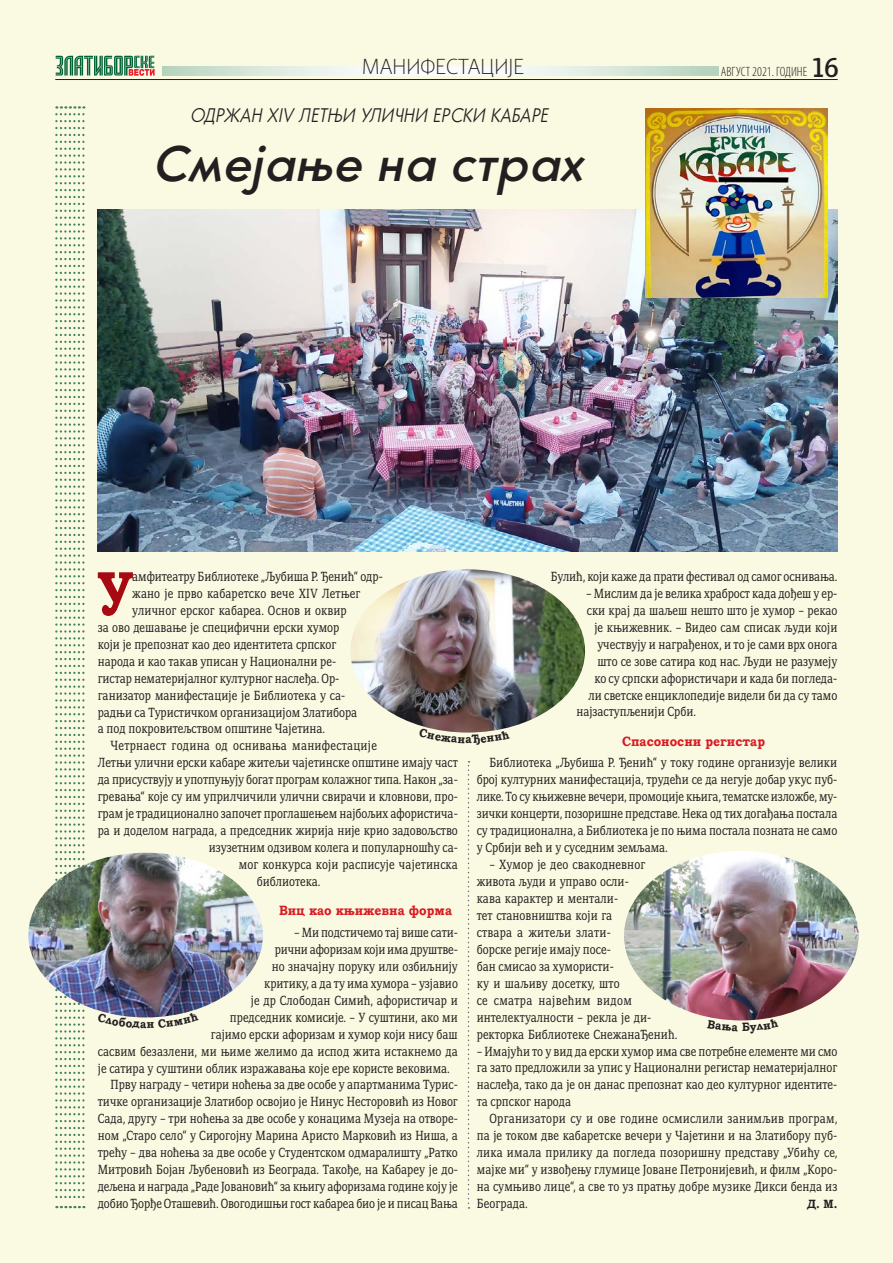
<style>
.page{position:relative;width:893px;height:1263px;background:#fafae2}
.page>*{position:absolute;margin:0;border:0;box-sizing:border-box;transform-origin:0 0}
.t1{font:700 62.55px "Bookman Old Style";color:#a70a12;scale:.8 1}
.t2{font:italic 500 49.5px "Core Sans G";color:#231f20}
.t3{font:21px "Adamant Sans Pro Th";color:#231f20}
.t4{font:italic 300 19.5px "Core Sans G";color:#231f20;scale:.9 1}
.t5{font:700 13.5px "Bookman Old Style";color:#d81c23;scale:.9 1}
.t6{font:300 condensed 13.5px "Myriad Pro";color:#231f20}
.t7{font:12.75px/17px "Adamant";color:#231f20;text-align:justify;scale:.8 1}
.t8{font:12.75px "Adamant";letter-spacing:.025em;color:#231f20;scale:.8 1}
.t9{font:700 12px "Bookman Old Style";color:#231f20;scale:.9 1}
.s1{font-family:"Adamant Sans Pro Md";font-weight:400;font-stretch:normal;font-size:27px}
</style>
<div class="page">
<svg style="left:163px;top:67px;width:555px;height:9px;background:#e1ece3"></svg>
<svg style="left:55px;top:55px;width:100px;height:21px"></svg>
<hr style="left:55px;top:79px;width:783px;height:1px;background:#231f20">
<svg style="left:55px;top:106px;width:30px;height:1102px"></svg>
<img style="left:28px;top:853px;width:235px;height:164px">
<img style="left:351px;top:569px;width:234px;height:159px">
<img style="left:624px;top:851px;width:235px;height:167px">
<img style="left:98px;top:209px;width:740px;height:342px">
<img style="left:645px;top:108px;width:183px;height:190px">
<svg style="left:468px;top:761px;width:1px;height:447px"></svg>
<svg style="left:97px;top:1011px;width:102px;height:7px"></svg>
<svg style="left:429px;top:728px;width:77px;height:5px"></svg>
<svg style="left:714px;top:1018px;width:55px;height:3px"></svg>
<h3 class="t3" style="left:362px;top:55px;width:164px">МАНИФЕСТАЦИЈЕ</h3>
<p class="t6" style="left:721px;top:63px;width:120px">АВГУСТ 2021. ГОДИНЕ <span class="s1">16</span></p>
<h3 class="t4" style="left:191px;top:104px;width:399px">ОДРЖАН XIV ЛЕТЊИ УЛИЧНИ ЕРСКИ КАБАРЕ</h3>
<h2 class="t2" style="left:154px;top:134px;width:432px">Смејање на страх</h2>
<h1 class="t1" style="left:98px;top:548px;width:45px">У</h1>
<p class="t7" style="left:132px;top:568px;width:315px">амфитеатру Библиотеке „Љубиша Р. Ђенић“ одр-</p>
<p class="t7" style="left:132px;top:585px;width:287px">жано је прво кабаретско вече XIV Летњег</p>
<p class="t7" style="left:132px;top:602px;width:270px">уличног ерског кабареа. Основ и оквир</p>
<p class="t7" style="left:98px;top:619px;width:303px">за ово дешавање је специфични ерски хумор</p>
<p class="t7" style="left:98px;top:636px;width:300px">који је препознат као део идентитета српског</p>
<p class="t7" style="left:98px;top:653px;width:300px">народа и као такав уписан у Национални ре-</p>
<p class="t7" style="left:98px;top:670px;width:303px">гистар нематеријалног културног наслеђа. Ор-</p>
<p class="t7" style="left:98px;top:686px;width:311px">ганизатор манифестације је Библиотека у са-</p>
<p class="t7" style="left:98px;top:703px;width:326px">радњи са Туристичком организацијом Златибора</p>
<p class="t7" style="left:98px;top:720px;width:286px">а под покровитељством општине Чајетина.</p>
<p class="t8" style="left:111px;top:738px;width:334px">Четрнаест година од оснивања манифестације</p>
<p class="t7" style="left:98px;top:754px;width:452px">Летњи улични ерски кабаре житељи чајетинске општине имају част</p>
<p class="t7" style="left:98px;top:771px;width:451px">да присуствују и употпуњују богат програм колажног типа. Након „за-</p>
<p class="t7" style="left:98px;top:788px;width:451px">гревања“ које су им уприлчичили улични свирачи и кловнови, про-</p>
<p class="t7" style="left:98px;top:805px;width:451px">грам је традиционално започет проглашењем најбољих афористича-</p>
<p class="t7" style="left:98px;top:822px;width:452px">ра и доделом награда, а председник жирија није крио задовољство</p>
<p class="t7" style="left:209px;top:839px;width:313px">изузетним одзивом колега и популарношћу са-</p>
<p class="t7" style="left:239px;top:856px;width:275px">мог конкурса који расписује чајетинска</p>
<p class="t7" style="left:257px;top:873px;width:81px">библиотека.</p>
<p class="t5" style="left:279px;top:901px;width:194px">Виц као књижевна форма</p>
<p class="t7" style="left:294px;top:924px;width:206px">– Ми подстичемо тај више сати-</p>
<p class="t7" style="left:275px;top:941px;width:230px">рични афоризам који има друштве-</p>
<p class="t7" style="left:272px;top:958px;width:234px">но значајну поруку или озбиљнију</p>
<p class="t7" style="left:264px;top:975px;width:243px">критику, а да ту има хумора – узјавио</p>
<p class="t7" style="left:251px;top:992px;width:260px">је др Слободан Симић, афористичар и</p>
<p class="t7" style="left:230px;top:1009px;width:286px">председник комисије. – У суштини, ако ми</p>
<p class="t7" style="left:211px;top:1026px;width:310px">гајимо ерски афоризам и хумор који нису баш</p>
<p class="t7" style="left:98px;top:1042px;width:451px">сасвим безазлени, ми њиме желимо да испод жита истакнемо да</p>
<p class="t7" style="left:98px;top:1059px;width:441px">је сатира у суштини облик изражавања које ере користе вековима.</p>
<p class="t7" style="left:111px;top:1076px;width:436px">Прву награду – четири ноћења за две особе у апартманима Турис-</p>
<p class="t7" style="left:98px;top:1093px;width:452px">тичке организације Златибор освојио је Нинус Несторовић из Новог</p>
<p class="t7" style="left:98px;top:1110px;width:452px">Сада, другу – три ноћења за две особе у конацима Музеја на отворе-</p>
<p class="t7" style="left:98px;top:1127px;width:452px">ном „Старо село“ у Сирогојну Марина Аристо Марковић из Ниша, а</p>
<p class="t7" style="left:98px;top:1144px;width:452px">трећу – два ноћења за две особе у Студентском одмаралишту „Ратко</p>
<p class="t7" style="left:98px;top:1161px;width:451px">Митровић Бојан Љубеновић из Београда. Такође, на Кабареу је до-</p>
<p class="t7" style="left:98px;top:1178px;width:451px">дељена и награда „Раде Јовановић“ за књигу афоризама године коју је</p>
<p class="t7" style="left:98px;top:1195px;width:451px">добио Ђорђе Оташевић. Овогодишњи гост кабареа био је и писац Вања</p>
<p class="t7" style="left:551px;top:568px;width:360px">Булић, који каже да прати фестивал од самог оснивања.</p>
<p class="t7" style="left:586px;top:585px;width:316px">– Мислим да је велика храброст када дођеш у ер-</p>
<p class="t7" style="left:587px;top:602px;width:315px">ски крај да шаљеш нешто што је хумор – рекао</p>
<p class="t7" style="left:594px;top:619px;width:305px">је књижевник. – Видео сам списак људи који</p>
<p class="t7" style="left:597px;top:636px;width:302px">учествују и награђенох, и то је сами врх онога</p>
<p class="t7" style="left:597px;top:653px;width:301px">што се зове сатира код нас. Људи не разумеју</p>
<p class="t7" style="left:594px;top:669px;width:305px">ко су српски афористичари и када би погледа-</p>
<p class="t7" style="left:588px;top:686px;width:313px">ли светске енциклопедије видели би да су тамо</p>
<p class="t7" style="left:576px;top:703px;width:151px">најзаступљенији Срби.</p>
<p class="t5" style="left:622px;top:731px;width:160px">Спасоносни регистар</p>
<p class="t7" style="left:477px;top:754px;width:452px;text-indent:13px">Библиотека „Љубиша Р. Ђенић“ у току године организује велики број културних манифестација, трудећи се да негује добар укус пуб&shy;лике. То су књижевне вечери, промоције књига, тематске изложбе, му&shy;зички концерти, позоришне представе. Нека од тих догађања постала су традиционална, а Библиотека је по њима постала позната не само у Србији већ и у суседним земљама.</p>
<p class="t7" style="left:477px;top:856px;width:252px;text-align:left;text-indent:13px">– Хумор је део свакодневног живота људи и управо осли-<br>кава карактер и ментали-<br>тет становништва који га<br>ствара а житељи злати-<br>борске регије имају посе-<br>бан смисао за хумористи-<br>ку и шаљиву досетку, што<br>се сматра највећим видом интелектуалности – рекла је ди&shy;ректорка Библиотеке СнежанаЂенић.</p>
<p class="t7" style="left:477px;top:1042px;width:453px">– Имајући то у вид да ерски хумор има све потребне елементе ми смо га зато предложили за упис у Национални регистар нематеријалног наслеђа, тако да је он данас препознат као део културног идентите&shy;та српског народа</p>
<p class="t7" style="left:477px;top:1110px;width:452px;text-indent:13px">Организатори су и ове године осмислили занимљив програм, па је током две кабаретске вечери у Чајетини и на Златибору пуб&shy;лика имала прилику да погледа позоришну представу „Убићу се, мајке ми“ у извођењу глумице Јоване Петронијевић, и филм „Коро&shy;на сумњиво лице“, а све то уз пратњу добре музике Дикси бенда из Београда.</p>
<p class="t9" style="left:807px;top:1195px;width:35px">Д. М.</p>
</div>
